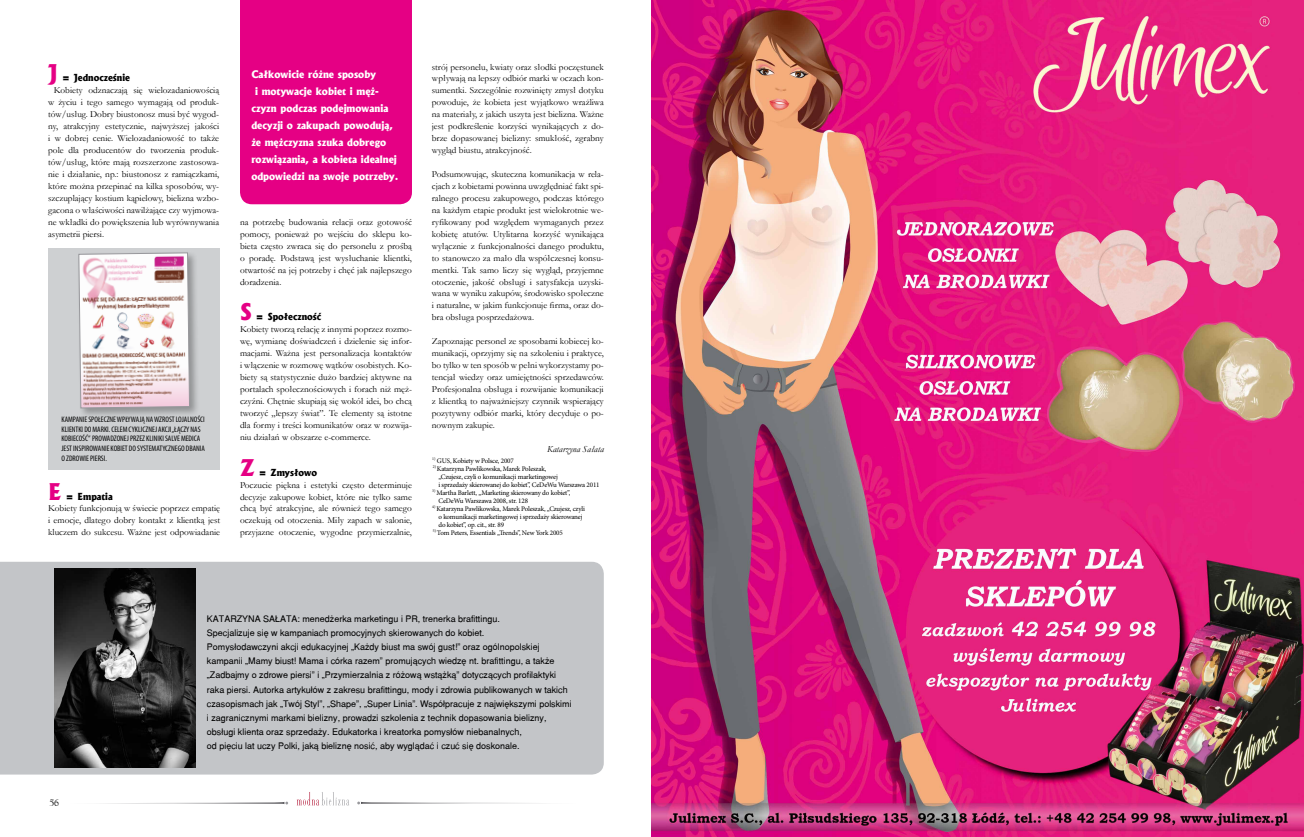
<style>
.page{position:relative;width:1304px;height:837px;background:#fff}
.page>*{position:absolute;margin:0;border:0;box-sizing:border-box;transform-origin:0 0}
.t1{font:800 22px "Albertus";color:#e50084}
.t2{font:800 10px "Albertus";color:#fff}
.t3{font:10px "Californian FB";color:#000}
.t4{font:9.3px/11.9px "Garamond";color:#000;text-align:justify}
.t5{font:800 9.3px "Albertus";color:#000}
.t6{font:italic 9.3px "Garamond";color:#000}
.t7{font:9px/14px "Switzerlandpl";color:#000}
.t8{font:condensed 8px "Myriad Pro";color:#000}
.t9{font:7px/8px "Minion Pro";letter-spacing:-.02em;color:#000}
</style>
<div class="page">
<svg style="left:357px;top:801px;width:183px;height:3px"></svg>
<svg style="left:297px;top:792px;width:52px;height:13px"></svg>
<svg style="left:105px;top:801px;width:183px;height:3px"></svg>
<div style="left:48px;top:248px;width:172px;height:221px;background:#ced0d2"></div>
<div style="left:0;top:561px;width:604px;height:213px;background:#c3c5c8"></div>
<img style="left:652px;top:0;width:652px;height:836px">
<img style="left:54px;top:568px;width:142px;height:198px">
<div style="left:77px;top:250px;width:123px;height:168px;background:#000;opacity:.3"></div>
<svg style="left:78px;top:252px;width:112px;height:156px;background:#e7d6d9"></svg>
<div style="left:240px;top:0;width:172px;height:204px;background:#e50084"></div>
<h1 class="t1" style="left:48px;top:59px;width:11px">J</h1>
<p class="t5" style="left:61px;top:72px;width:70px">= Jednocześnie</p>
<p class="t4" style="left:48px;top:84px;width:173px;text-indent:6px">Kobiety odznaczają się wielozadaniowością w życiu i tego samego wymagają od produk&shy;tów/usług. Dobry biustonosz musi być wygod&shy;ny, atrakcyjny estetycznie, najwyższej jakości i w dobrej cenie. Wielozadaniowość to także pole dla producentów do tworzenia produk&shy;tów/usług, które mają rozszerzone zastosowa&shy;nie i działanie, np.: biustonosz z ramiączkami, które można przepinać na kilka sposobów, wy&shy;szczuplający kostium kąpielowy, bielizna wzbo&shy;gacona o właściwości nawilżające czy wyjmowa&shy;ne wkładki do powiększenia lub wyrównywania asymetrii piersi.</p>
<p class="t8" style="left:61px;top:414px;width:8px">KAMPANIE</p>
<p class="t8" style="left:88px;top:414px;width:5px">SPOŁECZNE</p>
<p class="t8" style="left:117px;top:414px;width:5px">WPŁYWAJĄ</p>
<p class="t8" style="left:146px;top:414px;width:13px">NA WZROST</p>
<p class="t8" style="left:176px;top:414px;width:4px">LOJALNOŚCI</p>
<p class="t8" style="left:61px;top:424px;width:4px">KLIENTKI</p>
<p class="t8" style="left:84px;top:424px;width:13px">DO MARKI</p>
<p class="t8" style="left:109px;top:424px;width:10px">. CELEM</p>
<p class="t8" style="left:129px;top:424px;width:4px">CYKLICZNEJ</p>
<p class="t8" style="left:158px;top:424px;width:4px">AKCJI</p>
<p class="t8" style="left:172px;top:424px;width:10px">„ŁĄCZY</p>
<p class="t8" style="left:191px;top:424px;width:5px">NAS</p>
<p class="t8" style="left:61px;top:433px;width:4px">KOBIECOŚ</p>
<p class="t8" style="left:85px;top:433px;width:12px">Ć” PROWADZONEJ</p>
<p class="t8" style="left:130px;top:433px;width:4px">PRZEZ</p>
<p class="t8" style="left:146px;top:433px;width:4px">KLINIKI</p>
<p class="t8" style="left:165px;top:433px;width:7px">SALVE</p>
<p class="t8" style="left:181px;top:433px;width:9px">MEDICA</p>
<p class="t8" style="left:61px;top:443px;width:16px">JEST INSPIROWANIE</p>
<p class="t8" style="left:111px;top:443px;width:4px">KOBIET</p>
<p class="t8" style="left:129px;top:443px;width:13px">DO SYSTEMATYCZNEGO</p>
<p class="t8" style="left:186px;top:443px;width:5px">DBANIA</p>
<p class="t8" style="left:61px;top:453px;width:9px">OZDROWIE</p>
<p class="t8" style="left:90px;top:453px;width:4px">PIERSI</p>
<p class="t8" style="left:105px;top:453px;width:3px">.</p>
<h1 class="t1" style="left:48px;top:477px;width:15px">E</h1>
<p class="t5" style="left:65px;top:490px;width:49px">= Empatia</p>
<p class="t4" style="left:48px;top:502px;width:173px">Kobiety funkcjonują w świecie poprzez empatię i emocje, dlatego dobry kontakt z klientką jest kluczem do sukcesu. Ważne jest odpowiadanie</p>
<p class="t2" style="left:251px;top:67px;width:126px">Całkowicie różne sposoby</p>
<p class="t2" style="left:255px;top:84px;width:125px">i motywacje kobiet i męż-</p>
<p class="t2" style="left:251px;top:101px;width:138px">czyzn podczas podejmowania</p>
<p class="t2" style="left:251px;top:118px;width:143px">decyzji o zakupach powodują,</p>
<p class="t2" style="left:251px;top:135px;width:136px">że mężczyzna szuka dobrego</p>
<p class="t2" style="left:251px;top:152px;width:147px">rozwiązania, a kobieta idealnej</p>
<p class="t2" style="left:251px;top:169px;width:149px">odpowiedzi na swoje potrzeby.</p>
<p class="t4" style="left:240px;top:215px;width:173px">na potrzebę budowania relacji oraz gotowość pomocy, ponieważ po wejściu do sklepu ko&shy;bieta często zwraca się do personelu z prośbą o poradę. Podstawą jest wysłuchanie klientki, otwartość na jej potrzeby i chęć jak najlepszego doradzenia.</p>
<h1 class="t1" style="left:240px;top:298px;width:13px">S</h1>
<p class="t5" style="left:255px;top:311px;width:68px">= Społeczność</p>
<p class="t4" style="left:240px;top:323px;width:173px">Kobiety tworzą relację z innymi poprzez rozmo&shy;wę, wymianę doświadczeń i dzielenie się infor&shy;macjami. Ważna jest personalizacja kontaktów i włączenie w rozmowę wątków osobistych. Ko&shy;biety są statystycznie dużo bardziej aktywne na portalach społecznościowych i forach niż męż&shy;czyźni. Chętnie skupiają się wokół idei, bo chcą tworzyć „lepszy świat”. Te elementy są istotne dla formy i treści komunikatów oraz w rozwija&shy;niu działań w obszarze e-commerce.</p>
<h1 class="t1" style="left:240px;top:453px;width:16px">Z</h1>
<p class="t5" style="left:258px;top:466px;width:61px">= Zmysłowo</p>
<p class="t4" style="left:240px;top:478px;width:173px">Poczucie piękna i estetyki często determinuje decyzje zakupowe kobiet, które nie tylko same chcą być atrakcyjne, ale również tego samego oczekują od otoczenia. Miły zapach w salonie, przyjazne otoczenie, wygodne przymierzalnie,</p>
<p class="t4" style="left:432px;top:60px;width:173px">strój personelu, kwiaty oraz słodki poczęstunek wpływają na lepszy odbiór marki w oczach kon&shy;sumentki. Szczególnie rozwinięty zmysł dotyku powoduje, że kobieta jest wyjątkowo wrażliwa na materiały, z jakich uszyta jest bielizna. Ważne jest podkreślenie korzyści wynikających z do&shy;brze dopasowanej bielizny: smukłość, zgrabny wygląd biustu, atrakcyjność.</p>
<p class="t4" style="left:432px;top:168px;width:173px">Podsumowując, skuteczna komunikacja w rela&shy;cjach z kobietami powinna uwzględniać fakt spi&shy;ralnego procesu zakupowego, podczas którego na każdym etapie produkt jest wielokrotnie we&shy;ryfikowany pod względem wymaganych przez kobietę atutów. Utylitarna korzyść wynikająca wyłącznie z funkcjonalności danego produktu, to stanowczo za mało dla współczesnej konsu&shy;mentki. Tak samo liczy się wygląd, przyjemne otoczenie, jakość obsługi i satysfakcja uzyski&shy;wana w wyniku zakupów, środowisko społeczne i naturalne, w jakim funkcjonuje firma, oraz do&shy;bra obsługa posprzedażowa.</p>
<p class="t4" style="left:432px;top:335px;width:173px">Zapoznając personel ze sposobami kobiecej ko&shy;munikacji, oprzyjmy się na szkoleniu i praktyce, bo tylko w ten sposób w pełni wykorzystamy po&shy;tencjał wiedzy oraz umiejętności sprzedawców.<br>Profesjonalna obsługa i rozwijanie komunikacji z klientką to najważniejszy czynnik wspierający pozytywny odbiór marki, który decyduje o po&shy;nownym zakupie.</p>
<p class="t6" style="left:547px;top:442px;width:58px">Katarzyna Sałata</p>
<p class="t9" style="left:432px;top:456px;width:83px"><sup>1)</sup> GUS, Kobiety w Polsce, 2007</p>
<p class="t9" style="left:438px;top:464px;width:163px;text-indent:-6px"><sup>2)</sup> Katarzyna Pawlikowska, Marek Poleszak,<br>„Czujesz, czyli o komunikacji marketingowej<br>i sprzedaży skierowanej do kobiet”, CeDeWu Warszawa 2011</p>
<p class="t9" style="left:438px;top:488px;width:133px;text-indent:-6px"><sup>3)</sup> Martha Barlett, „Marketing skierowany do kobiet”,<br>CeDeWu Warszawa 2008, str. 128</p>
<p class="t9" style="left:438px;top:504px;width:148px;text-indent:-6px"><sup>4)</sup> Katarzyna Pawlikowska, Marek Poleszak, „Czujesz, czyli o komunikacji marketingowej i sprzedaży skierowanej do kobiet”, op. cit., str. 89</p>
<p class="t9" style="left:433px;top:528px;width:131px"><sup>5)</sup> Tom Peters, Essentials „Trends”, New York 2005</p>
<p class="t3" style="left:49px;top:796px;width:11px">56</p>
<p class="t7" style="left:207px;top:612px;width:366px">KATARZYNA SAŁATA: menedżerka marketingu i PR, trenerka brafittingu.<br>Specjalizuje się w kampaniach promocyjnych skierowanych do kobiet.<br>Pomysłodawczyni akcji edukacyjnej „Każdy biust ma swój gust!” oraz ogólnopolskiej kampanii „Mamy biust! Mama i córka razem” promujących wiedzę nt. brafittingu, a także „Zadbajmy o zdrowe piersi” i „Przymierzalnia z różową wstążką” dotyczących profilaktyki raka piersi. Autorka artykułów z zakresu brafittingu, mody i zdrowia publikowanych w takich czasopismach jak „Twój Styl”, „Shape”, „Super Linia”. Współpracuje z największymi polskimi i zagranicznymi markami bielizny, prowadzi szkolenia z technik dopasowania bielizny, obsługi klienta oraz sprzedaży. Edukatorka i kreatorka pomysłów niebanalnych,<br>od pięciu lat uczy Polki, jaką bieliznę nosić, aby wyglądać i czuć się doskonale.</p>
</div>
